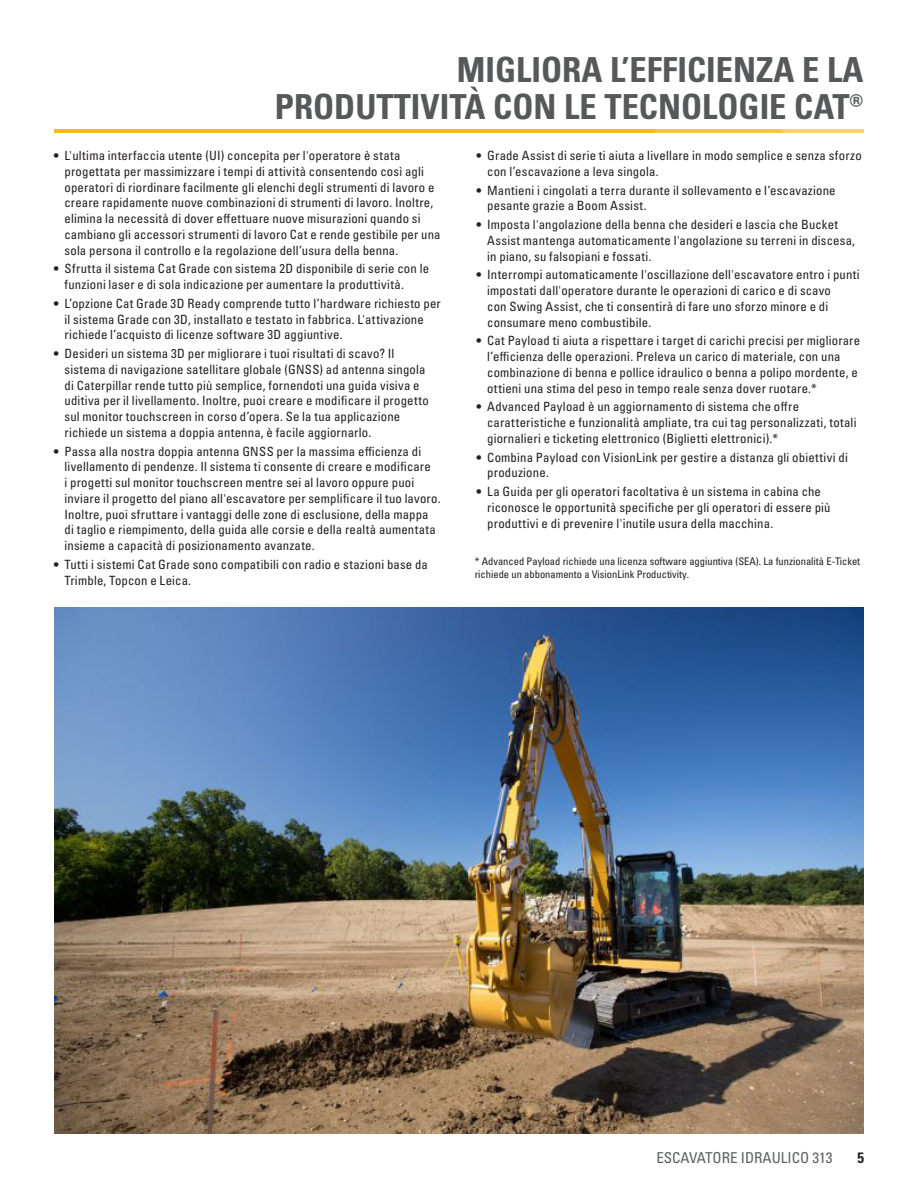
<style>
.page{position:relative;width:918px;height:1188px;background:#fff}
.page>*{position:absolute;margin:0;border:0;box-sizing:border-box;transform-origin:0 0}
.Headline_medium_gray{font:34.5px/37.5px "Univers LTCYR 67 Bold Cond";color:#57585a;text-align:right}
.t1{font:condensed 15px "Univers LTCYR 57";color:#5d6163}
.t2{font:15px "Univers LTCYR 67 Bold Cond";color:#231f20}
.t3{font:condensed 12.75px/15.8px "Univers LTCYR 57";letter-spacing:.015em;color:#231f20}
.t4{font:condensed 10.5px/12.6px "Univers LTCYR 57";color:#231f20}
</style>
<div class="page">
<hr style="left:54px;top:129px;width:601px;height:4px;background:#fcba13">
<hr style="left:654px;top:129px;width:128px;height:4px;background:#fcc437">
<hr style="left:782px;top:129px;width:81px;height:4px;background:#fdd266">
<img style="left:54px;top:608px;width:809px;height:526px">
<p class="Headline_medium_gray" style="left:275px;top:50px;width:590px">MIGLIORA L’EFFICIENZA E LA<br>PRODUTTIVITÀ CON LE TECNOLOGIE CAT®</p>
<p class="t3" style="left:64px;top:147px;width:378px;text-indent:-10px">• L'ultima interfaccia utente (UI) concepita per l'operatore è stata progettata per massimizzare i tempi di attività consentendo così agli operatori di riordinare facilmente gli elenchi degli strumenti di lavoro e creare rapidamente nuove combinazioni di strumenti di lavoro. Inoltre, elimina la necessità di dover effettuare nuove misurazioni quando si cambiano gli accessori strumenti di lavoro Cat e rende gestibile per una sola persona il controllo e la regolazione dell’usura della benna.</p>
<p class="t3" style="left:64px;top:261px;width:366px;text-indent:-10px">• Sfrutta il sistema Cat Grade con sistema 2D disponibile di serie con le funzioni laser e di sola indicazione per aumentare la produttività.</p>
<p class="t3" style="left:64px;top:295px;width:378px;text-indent:-10px">• L’opzione Cat Grade 3D Ready comprende tutto l’hardware richiesto per il sistema Grade con 3D, installato e testato in fabbrica. L'attivazione richiede l’acquisto di licenze software 3D aggiuntive.</p>
<p class="t3" style="left:64px;top:345px;width:366px;text-indent:-10px">• Desideri un sistema 3D per migliorare i tuoi risultati di scavo? Il sistema di navigazione satellitare globale (GNSS) ad antenna singola di Caterpillar rende tutto più semplice, fornendoti una guida visiva e uditiva per il livellamento. Inoltre, puoi creare e modificare il progetto sul monitor touchscreen in corso d’opera. Se la tua applicazione richiede un sistema a doppia antenna, è facile aggiornarlo.</p>
<p class="t3" style="left:64px;top:443px;width:378px;text-indent:-10px">• Passa alla nostra doppia antenna GNSS per la massima efficienza di livellamento di pendenze. Il sistema ti consente di creare e modificare<br>i progetti sul monitor touchscreen mentre sei al lavoro oppure puoi inviare il progetto del piano all'escavatore per semplificare il tuo lavoro.<br>Inoltre, puoi sfruttare i vantaggi delle zone di esclusione, della mappa di taglio e riempimento, della guida alle corsie e della realtà aumentata insieme a capacità di posizionamento avanzate.</p>
<p class="t3" style="left:64px;top:556px;width:365px;text-indent:-10px">• Tutti i sistemi Cat Grade sono compatibili con radio e stazioni base da<br>Trimble, Topcon e Leica.</p>
<p class="t3" style="left:487px;top:147px;width:376px;text-indent:-10px">• Grade Assist di serie ti aiuta a livellare in modo semplice e senza sforzo con l’escavazione a leva singola.</p>
<p class="t3" style="left:487px;top:182px;width:350px;text-indent:-10px">• Mantieni i cingolati a terra durante il sollevamento e l’escavazione pesante grazie a Boom Assist.</p>
<p class="t3" style="left:487px;top:216px;width:369px;text-indent:-10px">• Imposta l'angolazione della benna che desideri e lascia che Bucket<br>Assist mantenga automaticamente l'angolazione su terreni in discesa, in piano, su falsopiani e fossati.</p>
<p class="t3" style="left:487px;top:267px;width:374px;text-indent:-10px">• Interrompi automaticamente l'oscillazione dell'escavatore entro i punti impostati dall'operatore durante le operazioni di carico e di scavo<br>con Swing Assist, che ti consentirà di fare uno sforzo minore e di consumare meno combustibile.</p>
<p class="t3" style="left:487px;top:333px;width:375px;text-indent:-10px">• Cat Payload ti aiuta a rispettare i target di carichi precisi per migliorare l’efficienza delle operazioni. Preleva un carico di materiale, con una combinazione di benna e pollice idraulico o benna a polipo mordente, e ottieni una stima del peso in tempo reale senza dover ruotare.*</p>
<p class="t3" style="left:487px;top:399px;width:371px;text-indent:-10px">• Advanced Payload è un aggiornamento di sistema che offre caratteristiche e funzionalità ampliate, tra cui tag personalizzati, totali giornalieri e ticketing elettronico (Biglietti elettronici).*</p>
<p class="t3" style="left:487px;top:449px;width:362px;text-indent:-10px">• Combina Payload con VisionLink per gestire a distanza gli obiettivi di produzione.</p>
<p class="t3" style="left:487px;top:483px;width:345px;text-indent:-10px">• La Guida per gli operatori facoltativa è un sistema in cabina che riconosce le opportunità specifiche per gli operatori di essere più produttivi e di prevenire l'inutile usura della macchina.</p>
<p class="t4" style="left:475px;top:555px;width:387px">* Advanced Payload richiede una licenza software aggiuntiva (SEA). La funzionalità E-Ticket richiede un abbonamento a VisionLink Productivity.</p>
<p class="t1" style="left:656px;top:1148px;width:178px">ESCAVATORE IDRAULICO 313</p>
<p class="t2" style="left:857px;top:1148px;width:8px">5</p>
</div>
